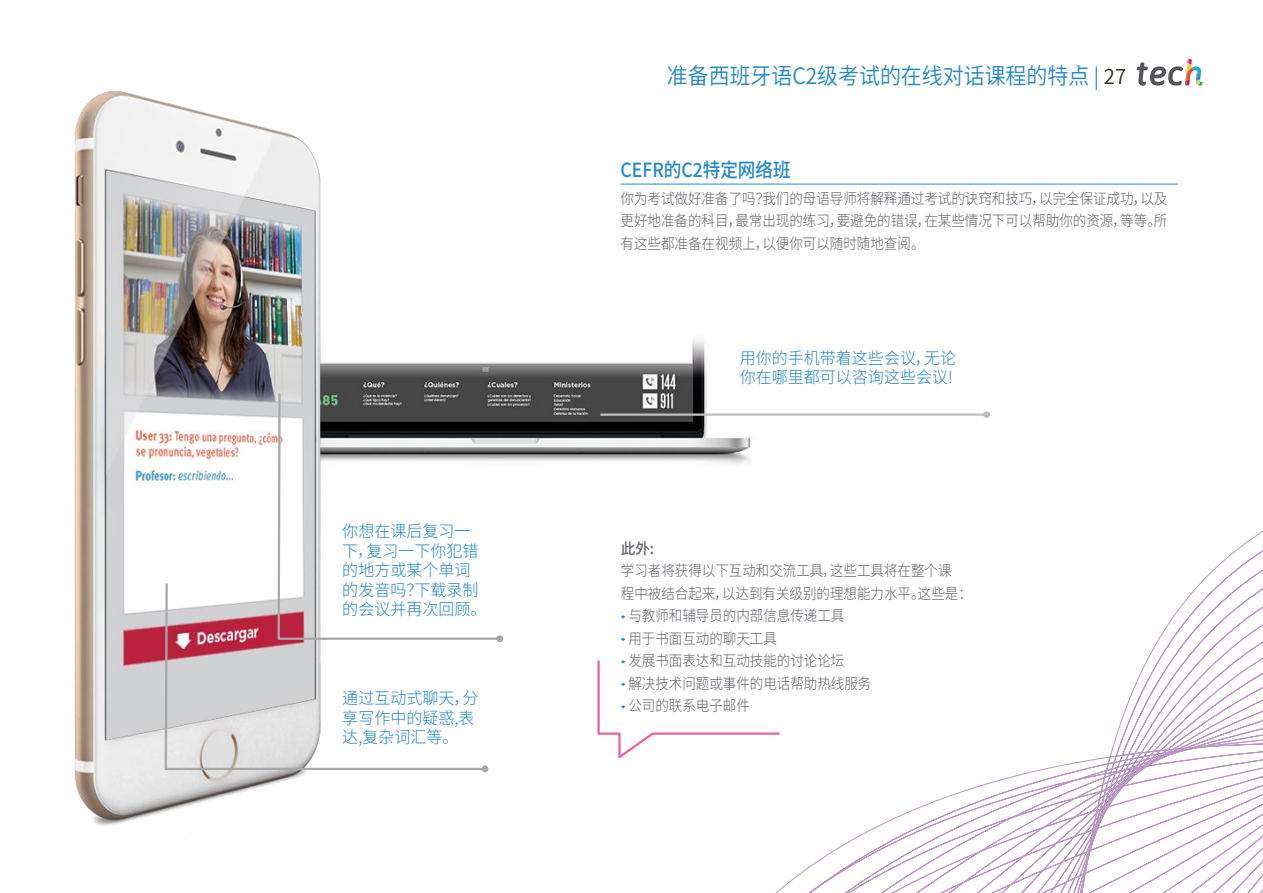
<style>
.page{position:relative;width:1263px;height:893px;background:#fff}
.page>*{position:absolute;margin:0;border:0;box-sizing:border-box;transform-origin:0 0}
.t1{font:22.5px "Source Han Sans CN";color:#2488c9;scale:.93 1}
.t2{font:500 19.5px "Source Han Sans CN";color:#2488c9;scale:.9 1}
.t3{font:300 16.5px/19.5px "Source Han Sans CN";color:#2488c9}
.t4{font:300 15px/22.5px "Source Han Sans CN";color:#61646a;text-align:justify;scale:.9 1}
.t5{font:500 15px "Source Han Sans CN";color:#61646a}
.s1{font-size:21px}
.s2{font-size:21px;color:#312e20}
</style>
<div class="page">
<svg style="left:1137px;top:59px;width:65px;height:27px"></svg>
<svg style="left:775px;top:530px;width:488px;height:363px"></svg>
<img style="left:587px;top:339px;width:403px;height:126px">
<img style="left:74px;top:91px;width:513px;height:735px">
<hr style="left:600px;top:413px;width:386px;height:3px;background:#bfbfbf">
<div style="left:983px;top:411px;width:7px;height:7px;background:#bfbfbf;border-radius:50%"></div>
<svg style="left:276px;top:391px;width:226px;height:250px"></svg>
<div style="left:496px;top:635px;width:7px;height:7px;background:#a8a8a8;border-radius:50%"></div>
<svg style="left:164px;top:581px;width:324px;height:190px"></svg>
<div style="left:482px;top:765px;width:6px;height:7px;background:#a8a8a8;border-radius:50%"></div>
<hr style="left:621px;top:184px;width:557px;height:1px;background:#2488c9">
<svg style="left:597px;top:658px;width:185px;height:103px"></svg>
<p class="t3" style="left:342px;top:522px;width:146px">你想在课后复习一下，复习一下你犯错的地方或某个单词的发音吗？下载录制的会议并再次回顾。</p>
<p class="t3" style="left:342px;top:689px;width:138px">通过互动式聊天，分享写作中的疑惑,表达,复杂词汇等。</p>
<h1 class="t1" style="left:667px;top:63px;width:495px">准备西班牙语C2级考试的在线对话课程的特点 <span class="s1">|</span> <span class="s2">27</span></h1>
<h2 class="t2" style="left:621px;top:159px;width:190px">CEFR的C2特定网络班</h2>
<p class="t4" style="left:621px;top:187px;width:609px">你为考试做好准备了吗？我们的母语导师将解释通过考试的诀窍和技巧，以完全保证成功，以及更好地准备的科目，最常出现的练习，要避免的错误，在某些情况下可以帮助你的资源，等等。所有这些都准备在视频上，以便你可以随时随地查阅。</p>
<p class="t3" style="left:740px;top:348px;width:218px">用你的手机带着这些会议，无论你在哪里都可以咨询这些会议!</p>
<p class="t5" style="left:621px;top:540px;width:35px">此外:</p>
<p class="t4" style="left:621px;top:560px;width:369px">学习者将获得以下互动和交流工具，这些工具将在整个课</p>
<p class="t4" style="left:621px;top:582px;width:391px">程中被结合起来，以达到有关级别的理想能力水平。这些是：</p>
<p class="t4" style="left:628px;top:605px;width:241px">与教师和辅导员的内部信息传递工具</p>
<p class="t4" style="left:628px;top:627px;width:166px">用于书面互动的聊天工具</p>
<p class="t4" style="left:628px;top:650px;width:241px">发展书面表达和互动技能的讨论论坛</p>
<p class="t4" style="left:628px;top:672px;width:271px">解决技术问题或事件的电话帮助热线服务</p>
<p class="t4" style="left:628px;top:695px;width:136px">公司的联系电子邮件</p>
</div>
